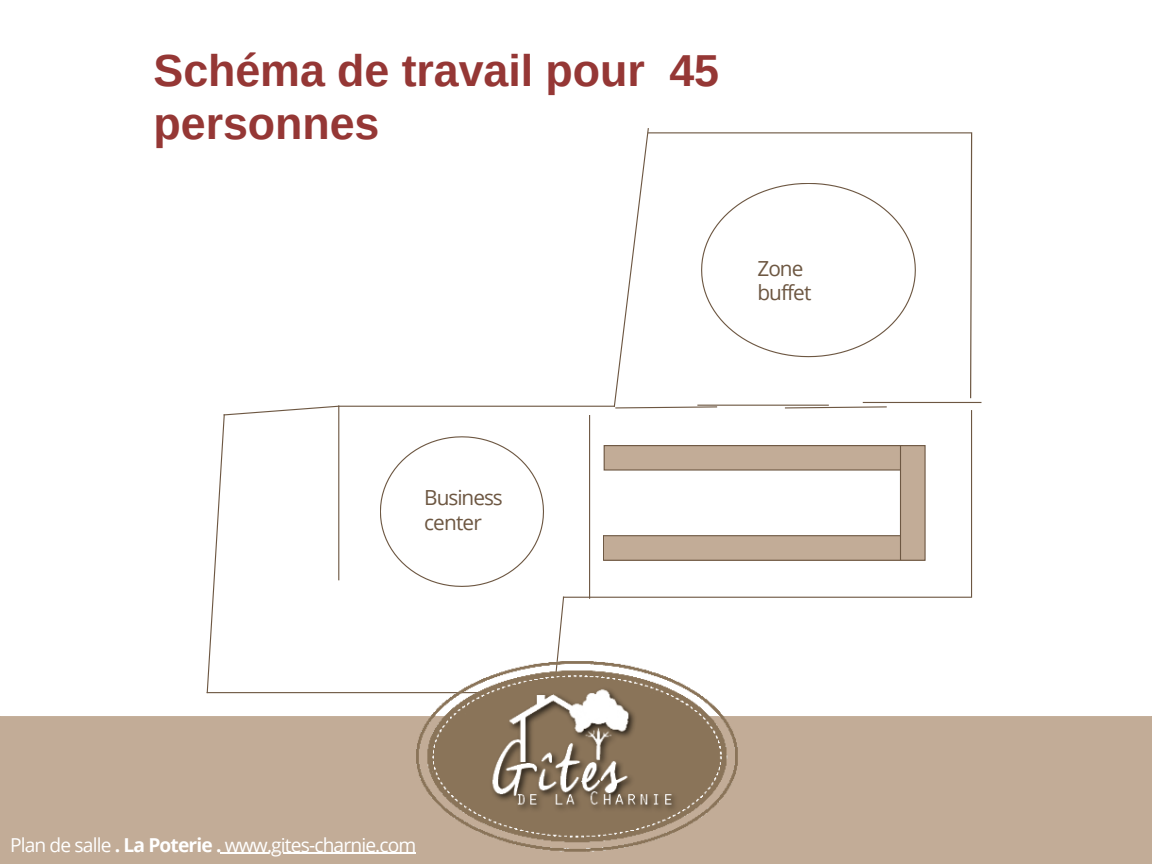
<style>
.page{position:relative;width:1152px;height:864px;background:#fff}
.page>*{position:absolute;margin:0;border:0;box-sizing:border-box;transform-origin:0 0}
.t1{font:700 44.85px/52.8px "Arimo";color:#953735}
.t2{font:20.85px/24.8px "Open Sans";letter-spacing:-.045em;color:#6d5742}
.t3{font:19.2px "Open Sans";letter-spacing:-.045em;color:#fff}
.s1{font-weight:700}
</style>
<div class="page">
<hr style="left:648px;top:132px;width:323px;height:1px;background:#6d5742">
<hr style="left:971px;top:411px;width:1px;height:186px;background:#6d5742">
<hr style="left:563px;top:597px;width:408px;height:1px;background:#6d5742">
<svg style="left:558px;top:596px;width:7px;height:50px"></svg>
<hr style="left:207px;top:692px;width:344px;height:1px;background:#6d5742">
<hr style="left:339px;top:406px;width:275px;height:1px;background:#6d5742">
<svg style="left:206px;top:405px;width:134px;height:289px"></svg>
<hr style="left:863px;top:402px;width:118px;height:1px;background:#6d5742">
<hr style="left:589px;top:416px;width:1px;height:182px;background:#6d5742">
<svg style="left:603px;top:535px;width:297px;height:26px;background:#baa48f"></svg>
<div style="left:604px;top:446px;width:298px;height:24px;background:#c2ac97"></div>
<div style="left:604px;top:445px;width:299px;height:26px;border:1px solid #6d5742"></div>
<div style="left:901px;top:446px;width:24px;height:114px;background:#c2ac97"></div>
<div style="left:900px;top:445px;width:26px;height:116px;border:1px solid #6d5742"></div>
<svg style="left:969px;top:132px;width:4px;height:267px"></svg>
<svg style="left:380px;top:436px;width:164px;height:151px"></svg>
<svg style="left:613px;top:128px;width:303px;height:281px"></svg>
<div style="left:0;top:716px;width:1152px;height:148px;background:#c2ac97"></div>
<img style="left:400px;top:646px;width:351px;height:218px">
<hr style="left:225px;top:853px;width:191px;height:1px;background:#fff">
<p class="t1" style="left:154px;top:44px;width:567px">Schéma de travail pour 45 personnes</p>
<p class="t2" style="left:757px;top:255px;width:56px">Zone buffet</p>
<p class="t2" style="left:424px;top:484px;width:80px">Business</p>
<p class="t2" style="left:424px;top:509px;width:59px">center</p>
<p class="t3" style="left:10px;top:831px;width:408px">Plan de salle <span class="s1">. La Poterie .</span> www.gites-charnie.com</p>
</div>
